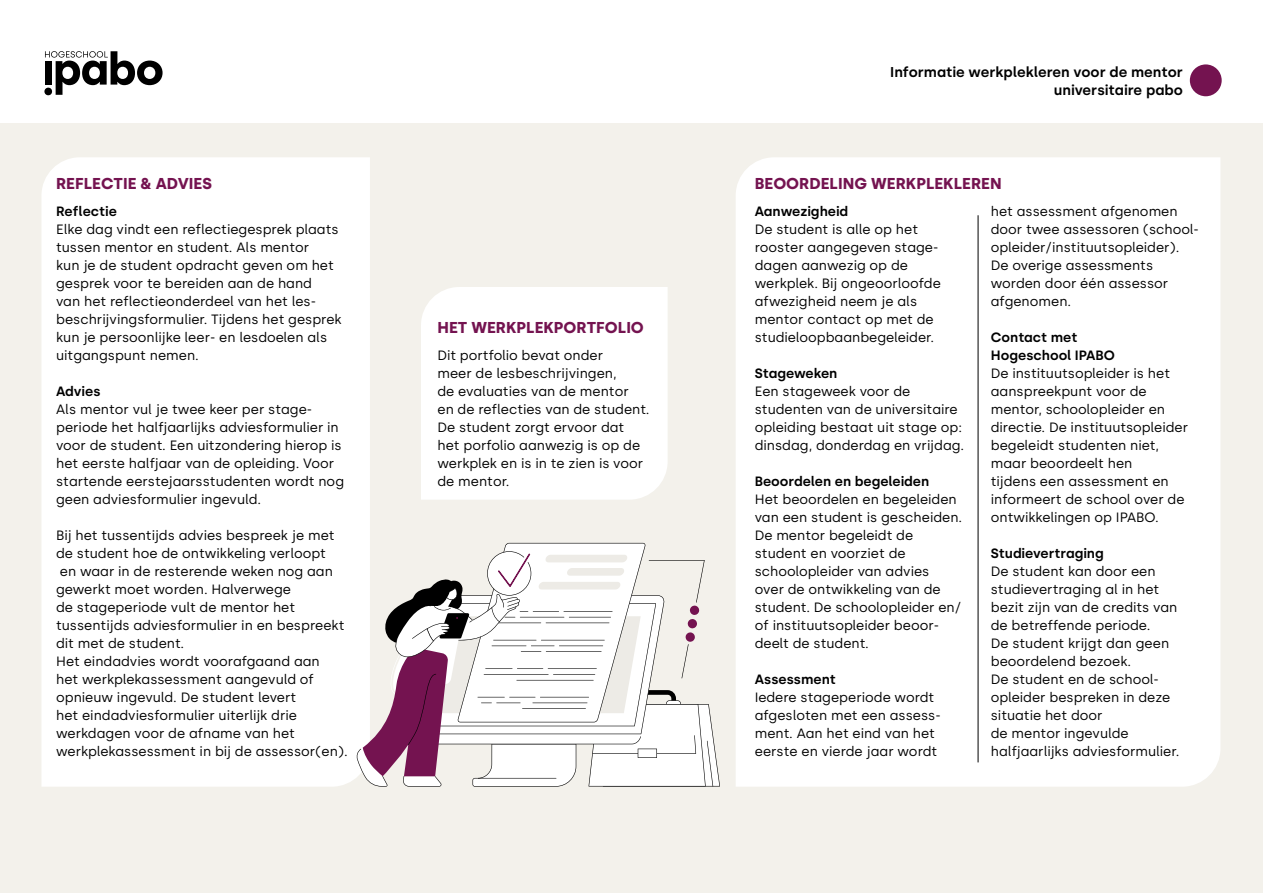
<style>
.page{position:relative;width:1263px;height:893px;background:#fff}
.page>*{position:absolute;margin:0;border:0;box-sizing:border-box;transform-origin:0 0}
.t1{font:700 15.75px "Silka";color:#741350}
.t2{font:600 14.25px/18px "Silka";color:#000;text-align:right}
.t3{font:13.5px/18px "Silka";color:#000}
.t4{font:600 13.5px/18px "Silka";color:#000}
</style>
<div class="page">
<div style="left:0;top:123px;width:1263px;height:770px;background:#f3f1eb"></div>
<div style="left:1190px;top:64px;width:32px;height:32px;background:#741350;border-radius:50%"></div>
<svg style="left:45px;top:51px;width:118px;height:44px"></svg>
<div style="left:42px;top:157px;width:328px;height:630px;background:#fff"></div>
<div style="left:736px;top:157px;width:484px;height:630px;background:#fff"></div>
<div style="left:421px;top:287px;width:247px;height:213px;background:#fff"></div>
<hr style="left:978px;top:215px;width:1px;height:547px;background:#000">
<svg style="left:356px;top:543px;width:364px;height:244px"></svg>
<p class="t1" style="left:56px;top:174px;width:157px">REFLECTIE &amp; ADVIES</p>
<p class="t4" style="left:56px;top:202px;width:62px">Reflectie</p>
<p class="t3" style="left:56px;top:220px;width:287px">Elke dag vindt een reflectiegesprek plaats tussen mentor en student. Als mentor<br>kun je de student opdracht geven om het gesprek voor te bereiden aan de hand<br>van het reflectieonderdeel van het les&shy;beschrijvingsformulier. Tijdens het gesprek kun je persoonlijke leer- en lesdoelen als uitgangspunt nemen.</p>
<p class="t4" style="left:56px;top:382px;width:46px">Advies</p>
<p class="t3" style="left:56px;top:400px;width:289px">Als mentor vul je twee keer per stage&shy;periode het halfjaarlijks adviesformulier in voor de student. Een uitzondering hierop is het eerste halfjaar van de opleiding. Voor startende eerstejaarsstudenten wordt nog geen adviesformulier ingevuld.</p>
<p class="t3" style="left:56px;top:526px;width:293px">Bij het tussentijds advies bespreek je met de student hoe de ontwikkeling verloopt<br>en waar in de resterende weken nog aan gewerkt moet worden. Halverwege<br>de stageperiode vult de mentor het tussentijds adviesformulier in en bespreekt dit met de student.<br>Het eindadvies wordt voorafgaand aan<br>het werkplekassessment aangevuld of opnieuw ingevuld. De student levert<br>het eindadviesformulier uiterlijk drie werkdagen voor de afname van het werkplekassessment in bij de assessor(en).</p>
<p class="t1" style="left:437px;top:318px;width:208px">HET WERKPLEKPORTFOLIO</p>
<p class="t3" style="left:437px;top:346px;width:214px">Dit portfolio bevat onder<br>meer de lesbeschrijvingen,<br>de evaluaties van de mentor<br>en de reflecties van de student.<br>De student zorgt ervoor dat het porfolio aanwezig is op de werkplek en is in te zien is voor de mentor.</p>
<p class="t2" style="left:890px;top:63px;width:294px">Informatie werkplekleren voor de mentor universitaire pabo</p>
<p class="t1" style="left:755px;top:174px;width:248px">BEOORDELING WERKPLEKLEREN</p>
<p class="t4" style="left:755px;top:202px;width:95px">Aanwezigheid</p>
<p class="t3" style="left:755px;top:220px;width:188px">De student is alle op het rooster aangegeven stage&shy;dagen aanwezig op de werkplek. Bij ongeoorloofde afwezigheid neem je als mentor contact op met de studieloopbaanbegeleider.</p>
<p class="t4" style="left:755px;top:364px;width:84px">Stageweken</p>
<p class="t3" style="left:755px;top:382px;width:211px">Een stageweek voor de studenten van de universitaire opleiding bestaat uit stage op: dinsdag, donderdag en vrijdag.</p>
<p class="t4" style="left:755px;top:472px;width:176px">Beoordelen en begeleiden</p>
<p class="t3" style="left:755px;top:490px;width:209px">Het beoordelen en begeleiden van een student is gescheiden.<br>De mentor begeleidt de student en voorziet de schoolopleider van advies<br>over de ontwikkeling van de student. De schoolopleider en/ of instituutsopleider beoor&shy;deelt de student.</p>
<p class="t4" style="left:755px;top:670px;width:82px">Assessment</p>
<p class="t3" style="left:755px;top:688px;width:187px">Iedere stageperiode wordt afgesloten met een assess&shy;ment. Aan het eind van het eerste en vierde jaar wordt</p>
<p class="t3" style="left:991px;top:202px;width:209px">het assessment afgenomen door twee assessoren (school&shy;opleider/instituutsopleider).<br>De overige assessments worden door één assessor afgenomen.</p>
<p class="t4" style="left:991px;top:328px;width:126px">Contact met<br>Hogeschool IPABO</p>
<p class="t3" style="left:991px;top:364px;width:199px">De instituutsopleider is het aanspreekpunt voor de mentor, schoolopleider en directie. De instituutsopleider begeleidt studenten niet, maar beoordeelt hen<br>tijdens een assessment en informeert de school over de ontwikkelingen op IPABO.</p>
<p class="t4" style="left:991px;top:544px;width:114px">Studievertraging</p>
<p class="t3" style="left:991px;top:562px;width:190px">De student kan door een studievertraging al in het bezit zijn van de credits van de betreffende periode.<br>De student krijgt dan geen beoordelend bezoek.<br>De student en de school&shy;opleider bespreken in deze situatie het door<br>de mentor ingevulde halfjaarlijks adviesformulier.</p>
</div>
